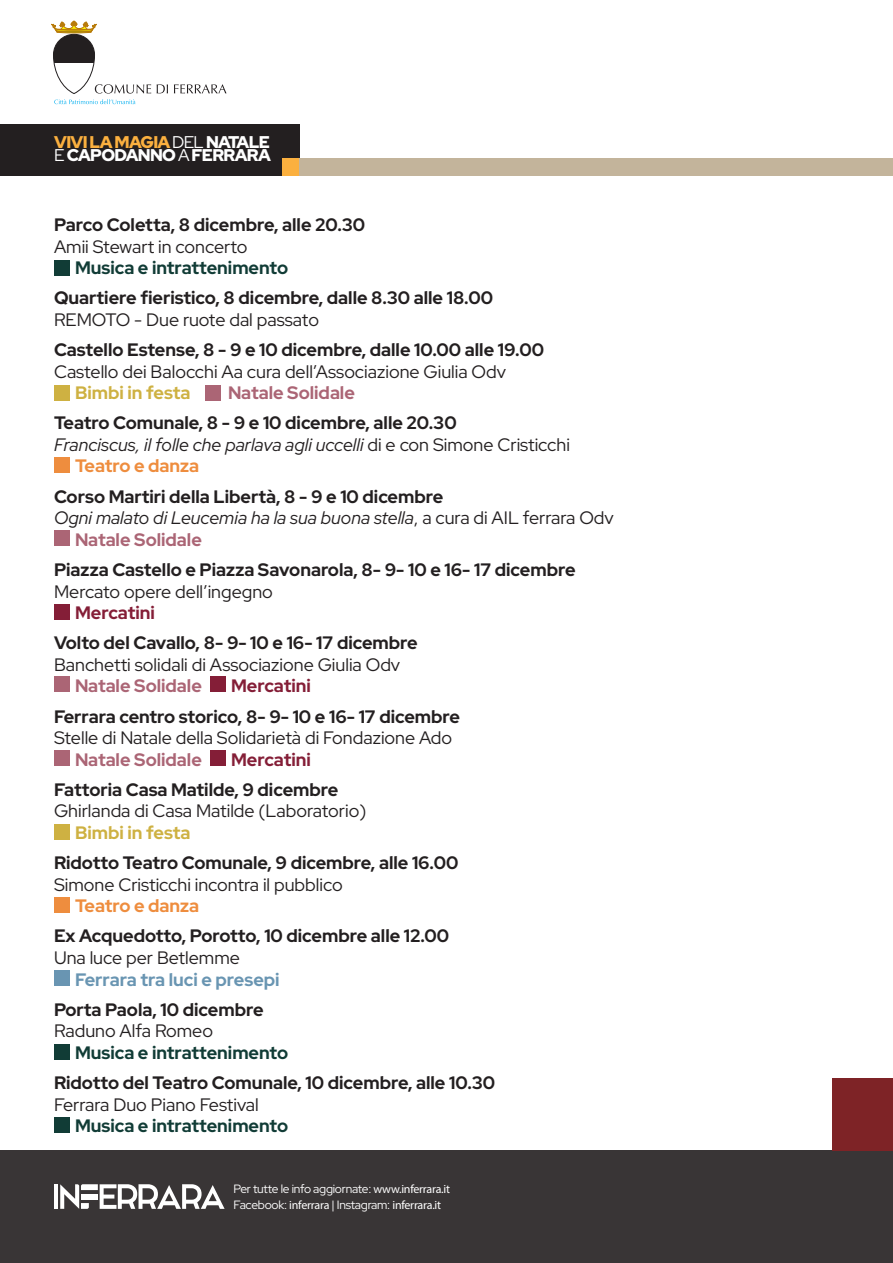
<style>
.page{position:relative;width:893px;height:1263px;background:#fff}
.page>*{position:absolute;margin:0;border:0;box-sizing:border-box;transform-origin:0 0}
.t1{font:700 18px "Red Hat Display";color:#231f20}
.t2{font:18px "Red Hat Display";color:#231f20}
.t3{font:italic 18px "Red Hat Display";color:#231f20}
.t4{font:700 18px "Red Hat Display";color:#113c36}
.t5{font:700 18px "Red Hat Display";color:#ab6575}
.t6{font:700 18px "Red Hat Display";color:#841e37}
.t7{font:700 18px "Red Hat Display";color:#ceb142}
.t8{font:700 18px "Red Hat Display";color:#ee8d3e}
.t9{font:700 18px "Red Hat Display";color:#6995b2}
.t10{font:900 16.95px/13px "Red Hat Display";letter-spacing:-.04em;color:#fff}
.t11{font:12px/15.6px "Red Hat Display";letter-spacing:-.02em;color:#fff}
.s1{color:#fbb03f}
.s2{font-weight:400}
.s3{font-style:normal}
.s4{font-weight:800}
</style>
<div class="page">
<div style="left:0;top:1150px;width:893px;height:113px;background:#393536"></div>
<div style="left:0;top:124px;width:300px;height:52px;background:#231f20"></div>
<div style="left:833px;top:1078px;width:60px;height:72px;background:#7e2326"></div>
<div style="left:282px;top:158px;width:227px;height:18px;background:#fbb03f"></div>
<div style="left:300px;top:158px;width:593px;height:18px;background:#c3b49b"></div>
<hr style="left:54px;top:1184px;width:4px;height:25px;background:#fff">
<svg style="left:60px;top:1184px;width:165px;height:25px"></svg>
<div style="left:53px;top:34px;width:42px;height:29px;background:#231f20"></div>
<div style="left:53px;top:34px;width:42px;height:60px;border:1px solid #231f20;border-radius:21px"></div>
<svg style="left:51px;top:20px;width:46px;height:13px"></svg>
<svg style="left:54px;top:84px;width:97px;height:20px"></svg>
<svg style="left:157px;top:84px;width:11px;height:9px"></svg>
<svg style="left:174px;top:84px;width:53px;height:9px"></svg>
<div style="left:54px;top:531px;width:15px;height:15px;background:#ab6575"></div>
<div style="left:54px;top:604px;width:15px;height:16px;background:#841e37"></div>
<div style="left:54px;top:676px;width:15px;height:15px;background:#ab6575"></div>
<div style="left:210px;top:676px;width:16px;height:15px;background:#841e37"></div>
<div style="left:54px;top:750px;width:15px;height:16px;background:#ab6575"></div>
<div style="left:210px;top:750px;width:16px;height:16px;background:#841e37"></div>
<div style="left:54px;top:824px;width:15px;height:15px;background:#ceb142"></div>
<div style="left:54px;top:898px;width:15px;height:15px;background:#ee8d3e"></div>
<div style="left:54px;top:970px;width:15px;height:15px;background:#6995b2"></div>
<div style="left:54px;top:1044px;width:15px;height:15px;background:#113c36"></div>
<div style="left:54px;top:1117px;width:15px;height:16px;background:#113c36"></div>
<div style="left:54px;top:385px;width:15px;height:15px;background:#ceb142"></div>
<div style="left:206px;top:385px;width:15px;height:15px;background:#ab6575"></div>
<div style="left:54px;top:457px;width:15px;height:15px;background:#ee8d3e"></div>
<div style="left:54px;top:260px;width:15px;height:16px;background:#113c36"></div>
<p class="t10" style="left:54px;top:135px;width:218px"><span class="s1">VIVI LA MAGIA</span> <span class="s2">DEL</span> NATALE<br><span class="s2">E</span> CAPODANNO <span class="s2">A</span> FERRARA</p>
<p class="t1" style="left:54px;top:213px;width:313px">Parco Coletta, 8 dicembre, alle 20.30</p>
<p class="t2" style="left:54px;top:234px;width:195px">Amii Stewart in concerto</p>
<p class="t4" style="left:75px;top:256px;width:215px">Musica e intrattenimento</p>
<p class="t1" style="left:54px;top:286px;width:440px">Quartiere fieristico, 8 dicembre, dalle 8.30 alle 18.00</p>
<p class="t2" style="left:54px;top:308px;width:266px">REMOTO - Due ruote dal passato</p>
<p class="t1" style="left:54px;top:338px;width:492px">Castello Estense, 8 - 9 e 10 dicembre, dalle 10.00 alle 19.00</p>
<p class="t2" style="left:54px;top:359px;width:454px">Castello dei Balocchi Aa cura dell’Associazione Giulia Odv</p>
<p class="t7" style="left:75px;top:381px;width:117px">Bimbi in festa</p>
<p class="t5" style="left:228px;top:381px;width:128px">Natale Solidale</p>
<p class="t1" style="left:54px;top:411px;width:404px">Teatro Comunale, 8 - 9 e 10 dicembre, alle 20.30</p>
<p class="t3" style="left:54px;top:433px;width:517px">Franciscus, il folle che parlava agli uccelli <span class="s3">di e con Simone Cristicchi</span></p>
<p class="t8" style="left:75px;top:454px;width:126px">Teatro e danza</p>
<p class="t1" style="left:54px;top:484px;width:391px">Corso Martiri della Libertà, 8 - 9 e 10 dicembre</p>
<p class="t3" style="left:54px;top:506px;width:561px">Ogni malato di Leucemia ha la sua buona stella<span class="s3">, a cura di AIL ferrara Odv</span></p>
<p class="t5" style="left:75px;top:528px;width:128px">Natale Solidale</p>
<p class="t1" style="left:54px;top:558px;width:523px">Piazza Castello e Piazza Savonarola, 8- 9- 10 e 16- 17 dicembre</p>
<p class="t2" style="left:54px;top:579px;width:220px">Mercato opere dell’ingegno</p>
<p class="t6" style="left:75px;top:601px;width:81px">Mercatini</p>
<p class="t1" style="left:54px;top:631px;width:365px">Volto del Cavallo, 8- 9- 10 e 16- 17 dicembre</p>
<p class="t2" style="left:54px;top:653px;width:348px">Banchetti solidali di Associazione Giulia Odv</p>
<p class="t5" style="left:75px;top:674px;width:128px">Natale Solidale</p>
<p class="t6" style="left:231px;top:674px;width:81px">Mercatini</p>
<p class="t1" style="left:54px;top:704px;width:408px">Ferrara centro storico, 8- 9- 10 e 16- 17 dicembre</p>
<p class="t2" style="left:54px;top:726px;width:400px">Stelle di Natale della Solidarietà di Fondazione Ado</p>
<p class="t5" style="left:75px;top:748px;width:128px">Natale Solidale</p>
<p class="t6" style="left:231px;top:748px;width:81px">Mercatini</p>
<p class="t1" style="left:54px;top:778px;width:286px">Fattoria Casa Matilde, 9 dicembre</p>
<p class="t2" style="left:54px;top:799px;width:314px">Ghirlanda di Casa Matilde (Laboratorio)</p>
<p class="t7" style="left:75px;top:821px;width:117px">Bimbi in festa</p>
<p class="t1" style="left:54px;top:851px;width:406px">Ridotto Teatro Comunale, 9 dicembre, alle 16.00</p>
<p class="t2" style="left:54px;top:873px;width:290px">Simone Cristicchi incontra il pubblico</p>
<p class="t8" style="left:75px;top:894px;width:126px">Teatro e danza</p>
<p class="t1" style="left:54px;top:924px;width:397px">Ex Acquedotto, Porotto, 10 dicembre alle 12.00</p>
<p class="t2" style="left:54px;top:946px;width:187px">Una luce per Betlemme</p>
<p class="t9" style="left:75px;top:967px;width:206px">Ferrara tra luci e presepi</p>
<p class="t1" style="left:54px;top:998px;width:211px">Porta Paola, 10 dicembre</p>
<p class="t2" style="left:54px;top:1019px;width:161px">Raduno Alfa Romeo</p>
<p class="t4" style="left:75px;top:1041px;width:215px">Musica e intrattenimento</p>
<p class="t1" style="left:54px;top:1071px;width:443px">Ridotto del Teatro Comunale, 10 dicembre, alle 10.30</p>
<p class="t2" style="left:54px;top:1092px;width:206px">Ferrara Duo Piano Festival</p>
<p class="t4" style="left:75px;top:1114px;width:215px">Musica e intrattenimento</p>
<p class="t11" style="left:234px;top:1181px;width:218px">Per tutte le info aggiornate: <span class="s4">www.inferrara.it<br></span>Facebook: <span class="s4">inferrara</span> | Instagram: <span class="s4">inferrara.it</span></p>
</div>
